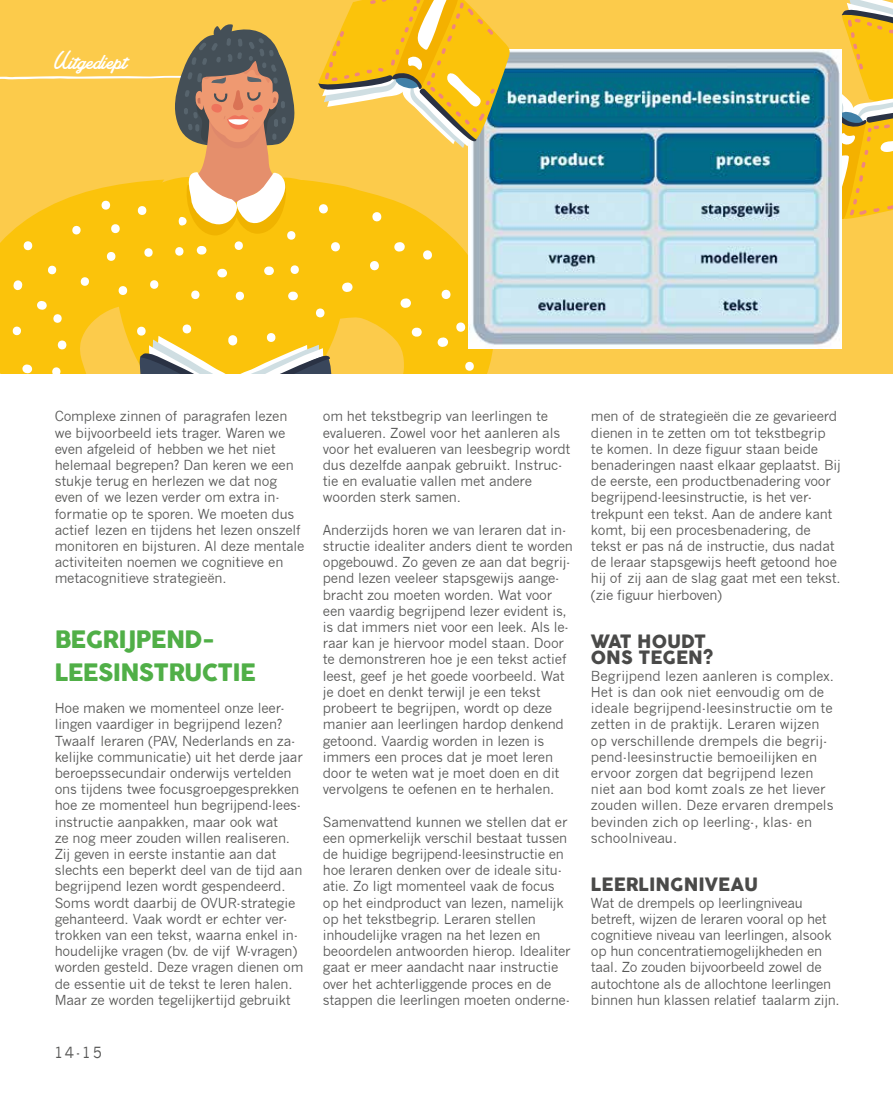
<style>
.page{position:relative;width:893px;height:1106px;background:#fff}
.page>*{position:absolute;margin:0;border:0;box-sizing:border-box;transform-origin:0 0}
.t1{font:27px "Amplify Personal Use Only";color:#fff}
.t2{font:23.4px/32.4px "COCOGOOSE";letter-spacing:-.03em;color:#50af47}
.t3{font:18px/16.2px "COCOGOOSE";color:#4a4a49}
.t4{font:15px "News Gothic";color:#575756}
.t5{font:13.5px/16.2px "News Gothic";letter-spacing:-.01em;color:#575756}
</style>
<div class="page">
<div style="left:0;top:0;width:893px;height:373px;background:#fccb4b"></div>
<svg style="left:841px;top:0;width:52px;height:220px;background:#edc142"></svg>
<img style="left:511px;top:49px;width:330px;height:300px">
<svg style="left:0;top:0;width:511px;height:373px"></svg>
<h1 class="t1" style="left:54px;top:46px;width:74px">Uitgediept</h1>
<p class="t5" style="left:55px;top:408px;width:251px">Complexe zinnen of paragrafen lezen we bijvoorbeeld iets trager. Waren we even afgeleid of hebben we het niet helemaal begrepen? Dan keren we een stukje terug en herlezen we dat nog even of we lezen verder om extra in&shy;formatie op te sporen. We moeten dus actief lezen en tijdens het lezen onszelf monitoren en bijsturen. Al deze mentale activiteiten noemen we cognitieve en metacognitieve strategieën.</p>
<h2 class="t2" style="left:55px;top:624px;width:203px">BEGRIJPEND-<br>LEESINSTRUCTIE</h2>
<p class="t5" style="left:55px;top:700px;width:250px">Hoe maken we momenteel onze leer&shy;lingen vaardiger in begrijpend lezen?<br>Twaalf leraren (PAV, Nederlands en za&shy;kelijke communicatie) uit het derde jaar beroepssecundair onderwijs vertelden ons tijdens twee focusgroepgesprekken hoe ze momenteel hun begrijpend-lees&shy;instructie aanpakken, maar ook wat<br>ze nog meer zouden willen realiseren.<br>Zij geven in eerste instantie aan dat slechts een beperkt deel van de tijd aan begrijpend lezen wordt gespendeerd.<br>Soms wordt daarbij de OVUR-strategie gehanteerd. Vaak wordt er echter ver&shy;trokken van een tekst, waarna enkel in&shy;houdelijke vragen (bv. de vijf W-vragen) worden gesteld. Deze vragen dienen om de essentie uit de tekst te leren halen.<br>Maar ze worden tegelijkertijd gebruikt</p>
<p class="t4" style="left:54px;top:1043px;width:50px">14-15</p>
<p class="t5" style="left:323px;top:408px;width:249px">om het tekstbegrip van leerlingen te evalueren. Zowel voor het aanleren als voor het evalueren van leesbegrip wordt dus dezelfde aanpak gebruikt. Instruc&shy;tie en evaluatie vallen met andere woorden sterk samen.</p>
<p class="t5" style="left:323px;top:522px;width:252px">Anderzijds horen we van leraren dat in&shy;structie idealiter anders dient te worden opgebouwd. Zo geven ze aan dat begrij&shy;pend lezen veeleer stapsgewijs aange&shy;bracht zou moeten worden. Wat voor een vaardig begrijpend lezer evident is, is dat immers niet voor een leek. Als le&shy;raar kan je hiervoor model staan. Door te demonstreren hoe je een tekst actief leest, geef je het goede voorbeeld. Wat je doet en denkt terwijl je een tekst probeert te begrijpen, wordt op deze manier aan leerlingen hardop denkend getoond. Vaardig worden in lezen is immers een proces dat je moet leren door te weten wat je moet doen en dit vervolgens te oefenen en te herhalen.</p>
<p class="t5" style="left:323px;top:813px;width:249px">Samenvattend kunnen we stellen dat er een opmerkelijk verschil bestaat tussen de huidige begrijpend-leesinstructie en hoe leraren denken over de ideale situ&shy;atie. Zo ligt momenteel vaak de focus op het eindproduct van lezen, namelijk op het tekstbegrip. Leraren stellen inhoudelijke vragen na het lezen en beoordelen antwoorden hierop. Idealiter gaat er meer aandacht naar instructie over het achterliggende proces en de stappen die leerlingen moeten onderne-</p>
<p class="t5" style="left:591px;top:408px;width:251px">men of de strategieën die ze gevarieerd dienen in te zetten om tot tekstbegrip te komen. In deze figuur staan beide benaderingen naast elkaar geplaatst. Bij de eerste, een productbenadering voor begrijpend-leesinstructie, is het ver&shy;trekpunt een tekst. Aan de andere kant komt, bij een procesbenadering, de tekst er pas ná de instructie, dus nadat de leraar stapsgewijs heeft getoond hoe hij of zij aan de slag gaat met een tekst. (zie figuur hierboven)</p>
<h3 class="t3" style="left:591px;top:634px;width:124px">WAT HOUDT<br>ONS TEGEN?</h3>
<p class="t5" style="left:591px;top:667px;width:245px">Begrijpend lezen aanleren is complex.<br>Het is dan ook niet eenvoudig om de ideale begrijpend-leesinstructie om te zetten in de praktijk. Leraren wijzen op verschillende drempels die begrij&shy;pend-leesinstructie bemoeilijken en ervoor zorgen dat begrijpend lezen niet aan bod komt zoals ze het liever zouden willen. Deze ervaren drempels bevinden zich op leerling-, klas- en schoolniveau.</p>
<h3 class="t3" style="left:591px;top:877px;width:169px">LEERLINGNIVEAU</h3>
<p class="t5" style="left:591px;top:894px;width:250px">Wat de drempels op leerlingniveau betreft, wijzen de leraren vooral op het cognitieve niveau van leerlingen, alsook op hun concentratiemogelijkheden en taal. Zo zouden bijvoorbeeld zowel de autochtone als de allochtone leerlingen binnen hun klassen relatief taalarm zijn.</p>
</div>
